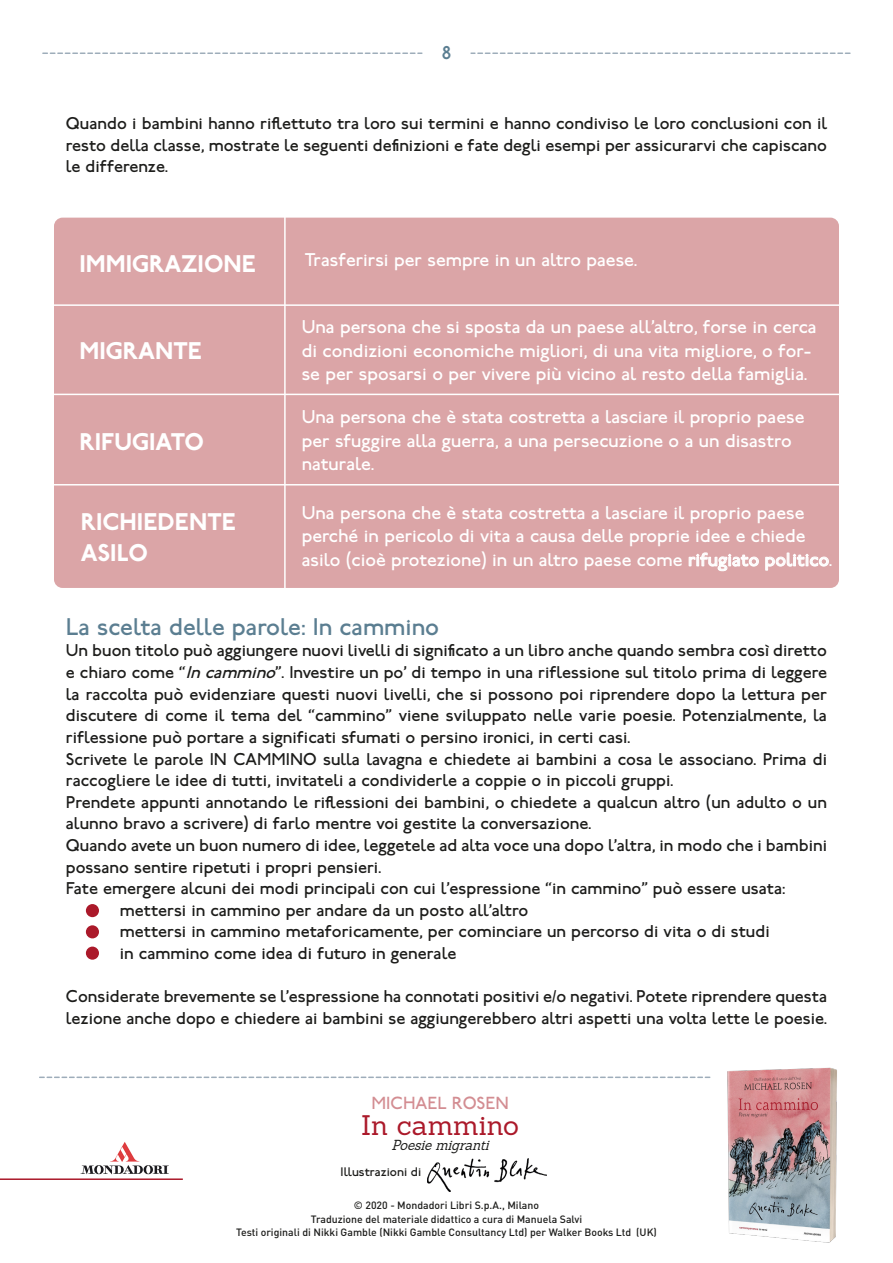
<style>
.page{position:relative;width:893px;height:1263px;background:#fff}
.page>*{position:absolute;margin:0;border:0;box-sizing:border-box;transform-origin:0 0}
.t1{font:27.6px "Sanchez";letter-spacing:-.005em;color:#ab192a}
.t2{font:700 25.5px "P22 Johnston Underground";color:#fff}
.t3{font:25.5px "P22 Johnston Underground";color:#5b7e91}
.t4{font:19.5px/23.4px "P22 Johnston Underground";color:#fff}
.t5{font:19.5px "P22 Johnston Underground";color:#5b7e91}
.t6{font:18.6px "P22 Johnston Underground";color:#d38d92}
.t7{font:18px/21.6px "P22 Johnston Underground";color:#1d1d1b}
.t8{font:italic 14.1px "Sanchez";color:#1d1d1b;scale:.93 1}
.t9{font:13.05px "P22 Johnston Underground";color:#1d1d1b}
.t10{font:500 10.5px/13.5px "DINOT";color:#1d1d1b;text-align:center}
.s1{font-style:italic}
</style>
<div class="page">
<svg style="left:40px;top:1076px;width:670px;height:2px"></svg>
<svg style="left:43px;top:53px;width:807px;height:1px"></svg>
<img style="left:727px;top:1067px;width:110px;height:176px">
<img style="left:80px;top:1142px;width:89px;height:33px">
<div style="left:422px;top:28px;width:49px;height:49px;background:#fff;border-radius:50%"></div>
<img style="left:427px;top:1159px;width:119px;height:32px">
<hr style="left:0;top:1178px;width:183px;height:2px;background:#ab192a">
<div style="left:54px;top:218px;width:785px;height:370px;background:#dba5a7;border-radius:9px"></div>
<hr style="left:284px;top:211px;width:2px;height:384px;background:#fff">
<hr style="left:54px;top:394px;width:823px;height:1px;background:#fff">
<hr style="left:54px;top:304px;width:823px;height:2px;background:#fff">
<hr style="left:54px;top:484px;width:823px;height:1px;background:#fff">
<div style="left:86px;top:904px;width:13px;height:13px;background:#ab192a;border-radius:50%"></div>
<div style="left:86px;top:925px;width:13px;height:13px;background:#ab192a;border-radius:50%"></div>
<div style="left:86px;top:946px;width:13px;height:14px;background:#ab192a;border-radius:50%"></div>
<p class="t5" style="left:442px;top:41px;width:11px">8</p>
<p class="t7" style="left:66px;top:112px;width:763px;text-align:justify">Quando i bambini hanno riflettuto tra loro sui termini e hanno condiviso le loro conclusioni con il resto della classe, mostrate le seguenti definizioni e fate degli esempi per assicurarvi che capiscano le differenze.</p>
<p class="t2" style="left:79px;top:248px;width:178px">IMMIGRAZIONE</p>
<p class="t2" style="left:79px;top:336px;width:124px">MIGRANTE</p>
<p class="t2" style="left:79px;top:426px;width:126px">RIFUGIATO</p>
<p class="t2" style="left:81px;top:506px;width:157px">RICHIEDENTE</p>
<p class="t2" style="left:81px;top:537px;width:69px">ASILO</p>
<p class="t4" style="left:305px;top:248px;width:334px">Trasferirsi per sempre in un altro paese.</p>
<p class="t4" style="left:302px;top:315px;width:516px">Una persona che si sposta da un paese all’altro, forse in cerca di condizioni economiche migliori, di una vita migliore, o for&shy;se per sposarsi o per vivere più vicino al resto della famiglia.</p>
<p class="t4" style="left:302px;top:405px;width:504px">Una persona che è stata costretta a lasciare il proprio paese per sfuggire alla guerra, a una persecuzione o a un disastro naturale.</p>
<p class="t4" style="left:302px;top:501px;width:532px">Una persona che è stata costretta a lasciare il proprio paese perché in pericolo di vita a causa delle proprie idee e chiede asilo (cioè protezione) in un altro paese come rifugiato politico.</p>
<p class="t3" style="left:66px;top:612px;width:375px">La scelta delle parole: In cammino</p>
<p class="t7" style="left:66px;top:640px;width:763px;text-align:justify">Un buon titolo può aggiungere nuovi livelli di significato a un libro anche quando sembra così diretto e chiaro come “<span class="s1">Incammino</span>”. Investire un po’ di tempo in una riflessione sul titolo prima di leggere la raccolta può evidenziare questi nuovi livelli, che si possono poi riprendere dopo la lettura per discutere di come il tema del “cammino” viene sviluppato nelle varie poesie. Potenzialmente, la riflessione può portare a significati sfumati o persino ironici, in certi casi.</p>
<p class="t7" style="left:66px;top:748px;width:763px">Scrivete le parole IN CAMMINO sulla lavagna e chiedete ai bambini a cosa le associano. Prima di raccogliere le idee di tutti, invitateli a condividerle a coppie o in piccoli gruppi.</p>
<p class="t7" style="left:66px;top:791px;width:763px">Prendete appunti annotando le riflessioni dei bambini, o chiedete a qualcun altro (un adulto o un alunno bravo a scrivere) di farlo mentre voi gestite la conversazione.</p>
<p class="t7" style="left:66px;top:834px;width:763px">Quando avete un buon numero di idee, leggetele ad alta voce una dopo l’altra, in modo che i bambini possano sentire ripetuti i propri pensieri.</p>
<p class="t7" style="left:66px;top:877px;width:721px">Fate emergere alcuni dei modi principali con cui l’espressione “in cammino” può essere usata:</p>
<p class="t7" style="left:120px;top:899px;width:410px">mettersi in cammino per andare da un posto all’altro</p>
<p class="t7" style="left:120px;top:921px;width:651px">mettersi in cammino metaforicamente, per cominciare un percorso di vita o di studi</p>
<p class="t7" style="left:120px;top:942px;width:338px">in cammino come idea di futuro in generale</p>
<p class="t7" style="left:66px;top:985px;width:763px">Considerate brevemente se l’espressione ha connotati positivi e/o negativi. Potete riprendere questa lezione anche dopo e chiedere ai bambini se aggiungerebbero altri aspetti una volta lette le poesie.</p>
<p class="t6" style="left:371px;top:1092px;width:139px">MICHAEL ROSEN</p>
<h1 class="t1" style="left:361px;top:1107px;width:159px">In cammino</h1>
<p class="t8" style="left:392px;top:1136px;width:111px">Poesiemigranti</p>
<p class="t9" style="left:341px;top:1164px;width:82px">Illustrazioni di</p>
<p class="t10" style="left:236px;top:1198px;width:422px">© 2020 - Mondadori Libri S.p.A., Milano<br>Traduzione del materiale didattico a cura di Manuela Salvi<br>Testi originali di Nikki Gamble (Nikki Gamble Consultancy Ltd) per Walker Books Ltd (UK)</p>
</div>
